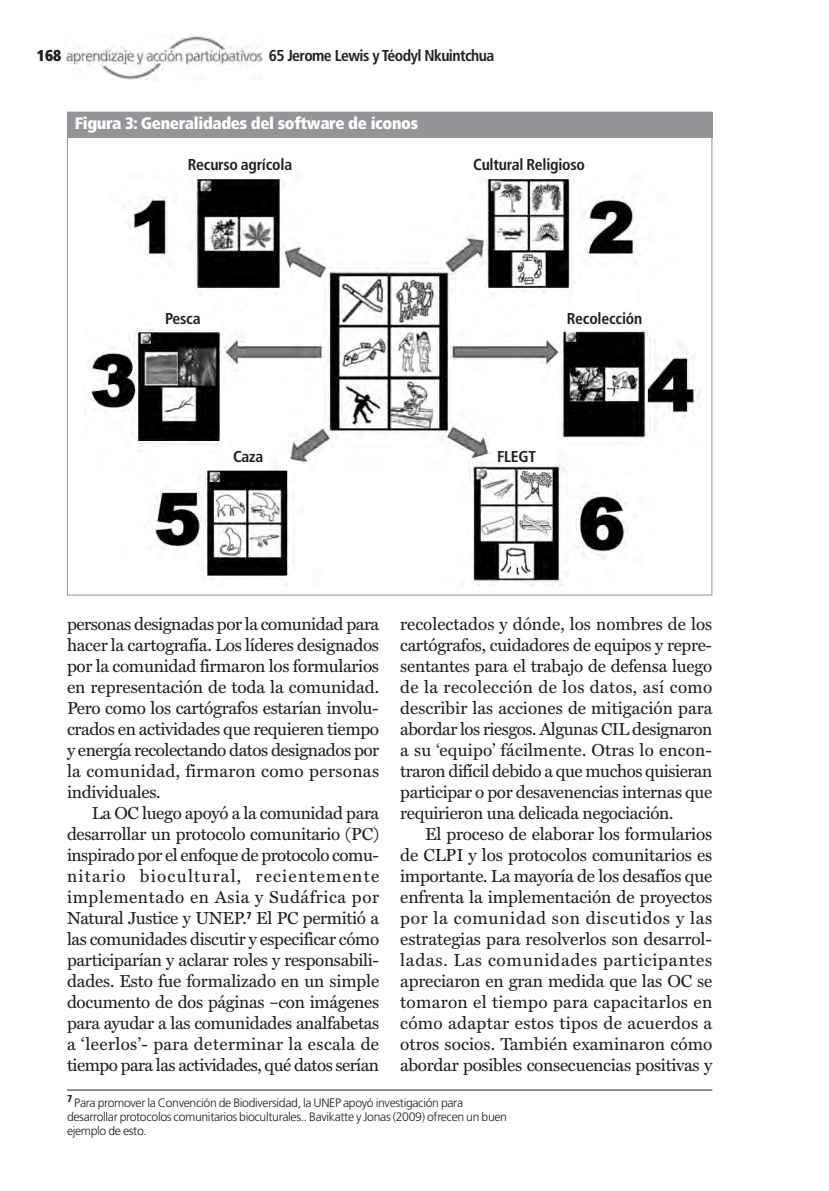
<style>
.page{position:relative;width:829px;height:1191px;background:#fff}
.page>*{position:absolute;margin:0;border:0;box-sizing:border-box;transform-origin:0 0}
.t1{font:17.5px "Miller Text";letter-spacing:-.02em;color:#231f20}
.t2{font:17.5px "Miller Text";letter-spacing:.015em;color:#231f20}
.t3{font:17.5px "Miller Text";letter-spacing:.005em;color:#231f20}
.t4{font:17.5px "Miller Text";letter-spacing:.025em;color:#231f20}
.t5{font:17.5px "Miller Text";letter-spacing:.04em;color:#231f20}
.t6{font:17.5px "Miller Text";letter-spacing:.01em;color:#231f20}
.t7{font:17.5px "Miller Text";color:#231f20}
.t8{font:17.5px "Miller Text";letter-spacing:.075em;color:#231f20}
.t9{font:17.5px "Miller Text";letter-spacing:.035em;color:#231f20}
.t10{font:900 condensed 16.62px "Frutiger LT Std";letter-spacing:-.02em;color:#fff}
.t11{font:700 condensed 15.75px "Frutiger LT Std";letter-spacing:-.015em;color:#231f20}
.t12{font:700 condensed 15.75px "Frutiger LT Std";letter-spacing:-.035em;color:#231f20}
.t13{font:900 condensed 15.75px "Frutiger LT Std";color:#231f20}
.t14{font:300 12.25px/14px "Frutiger";letter-spacing:-.03em;color:#231f20}
</style>
<div class="page">
<img style="left:66px;top:36px;width:196px;height:45px">
<div style="left:67px;top:112px;width:645px;height:25px;background:#939598"></div>
<img style="left:88px;top:171px;width:611px;height:414px">
<hr style="left:67px;top:1089px;width:645px;height:1px;background:#231f20">
<p class="t13" style="left:37px;top:50px;width:26px">168</p>
<p class="t12" style="left:269px;top:50px;width:227px">65 Jerome Lewis y Téodyl Nkuintchua</p>
<p class="t10" style="left:75px;top:116px;width:345px">Figura 3: Generalidades del software de íconos</p>
<p class="t11" style="left:188px;top:158px;width:106px">Recurso agrícola</p>
<p class="t11" style="left:473px;top:158px;width:113px">Cultural Religioso</p>
<p class="t11" style="left:165px;top:313px;width:37px">Pesca</p>
<p class="t11" style="left:566px;top:313px;width:77px">Recolección</p>
<p class="t11" style="left:233px;top:450px;width:32px">Caza</p>
<p class="t11" style="left:497px;top:450px;width:40px">FLEGT</p>
<p class="t1" style="left:67px;top:617px;width:313px">personas designadas por la comunidad para</p>
<p class="t1" style="left:67px;top:638px;width:313px">hacer la cartografía. Los líderes designados</p>
<p class="t1" style="left:67px;top:659px;width:313px">por la comunidad firmaron los formularios</p>
<p class="t1" style="left:67px;top:680px;width:313px">en representación de toda la comunidad.</p>
<p class="t1" style="left:67px;top:701px;width:313px">Pero como los cartógrafos estarían involu-</p>
<p class="t1" style="left:67px;top:722px;width:313px">crados en actividades que requieren tiempo</p>
<p class="t1" style="left:67px;top:743px;width:313px">y energía recolectando datos designados por</p>
<p class="t2" style="left:67px;top:764px;width:313px">la comunidad, firmaron como personas</p>
<p class="t1" style="left:67px;top:785px;width:95px">individuales.</p>
<p class="t1" style="left:92px;top:806px;width:289px">La OC luego apoyó a la comunidad para</p>
<p class="t1" style="left:67px;top:827px;width:313px">desarrollar un protocolo comunitario (PC)</p>
<p class="t1" style="left:67px;top:848px;width:313px">inspirado por el enfoque de protocolo comu-</p>
<p class="t8" style="left:67px;top:869px;width:313px">nitario biocultural, recientemente</p>
<p class="t9" style="left:67px;top:890px;width:313px">implementado en Asia y Sudáfrica por</p>
<p class="t1" style="left:67px;top:911px;width:313px">Natural Justice y UNEP.<sup>7</sup> El PC permitió a</p>
<p class="t1" style="left:67px;top:932px;width:313px">las comunidades discutir y especificar cómo</p>
<p class="t1" style="left:67px;top:953px;width:313px">participarían y aclarar roles y responsabili-</p>
<p class="t1" style="left:67px;top:974px;width:313px">dades. Esto fue formalizado en un simple</p>
<p class="t1" style="left:67px;top:995px;width:313px">documento de dos páginas –con imágenes</p>
<p class="t1" style="left:67px;top:1016px;width:313px">para ayudar a las comunidades analfabetas</p>
<p class="t4" style="left:67px;top:1037px;width:313px">a ‘leerlos’- para determinar la escala de</p>
<p class="t1" style="left:67px;top:1058px;width:313px">tiempo para las actividades, qué datos serían</p>
<p class="t7" style="left:400px;top:617px;width:313px">recolectados y dónde, los nombres de los</p>
<p class="t1" style="left:400px;top:638px;width:313px">cartógrafos, cuidadores de equipos y repre-</p>
<p class="t1" style="left:400px;top:659px;width:313px">sentantes para el trabajo de defensa luego</p>
<p class="t4" style="left:400px;top:680px;width:313px">de la recolección de los datos, así como</p>
<p class="t3" style="left:400px;top:701px;width:313px">describir las acciones de mitigación para</p>
<p class="t1" style="left:400px;top:722px;width:313px">abordar los riesgos. Algunas CIL designaron</p>
<p class="t6" style="left:400px;top:743px;width:313px">a su ‘equipo’ fácilmente. Otras lo encon-</p>
<p class="t1" style="left:400px;top:764px;width:313px">traron difícil debido a que muchos quisieran</p>
<p class="t1" style="left:400px;top:785px;width:313px">participar o por desavenencias internas que</p>
<p class="t1" style="left:400px;top:806px;width:275px">requirieron una delicada negociación.</p>
<p class="t1" style="left:425px;top:827px;width:289px">El proceso de elaborar los formularios</p>
<p class="t1" style="left:400px;top:848px;width:313px">de CLPI y los protocolos comunitarios es</p>
<p class="t1" style="left:400px;top:869px;width:313px">importante. La mayoría de los desafíos que</p>
<p class="t1" style="left:400px;top:890px;width:313px">enfrenta la implementación de proyectos</p>
<p class="t5" style="left:400px;top:911px;width:313px">por la comunidad son discutidos y las</p>
<p class="t1" style="left:400px;top:932px;width:313px">estrategias para resolverlos son desarrol-</p>
<p class="t5" style="left:400px;top:953px;width:313px">ladas. Las comunidades participantes</p>
<p class="t1" style="left:400px;top:974px;width:313px">apreciaron en gran medida que las OC se</p>
<p class="t2" style="left:400px;top:995px;width:313px">tomaron el tiempo para capacitarlos en</p>
<p class="t2" style="left:400px;top:1016px;width:313px">cómo adaptar estos tipos de acuerdos a</p>
<p class="t3" style="left:400px;top:1037px;width:313px">otros socios. También examinaron cómo</p>
<p class="t1" style="left:400px;top:1058px;width:313px">abordar posibles consecuencias positivas y</p>
<p class="t14" style="left:67px;top:1096px;width:441px"><sup>7</sup> Para promover la Convención de Biodiversidad, la UNEP apoyó investigación para desarrollar protocolos comunitarios bioculturales.. Bavikatte y Jonas (2009) ofrecen un buen ejemplo de esto.</p>
</div>
